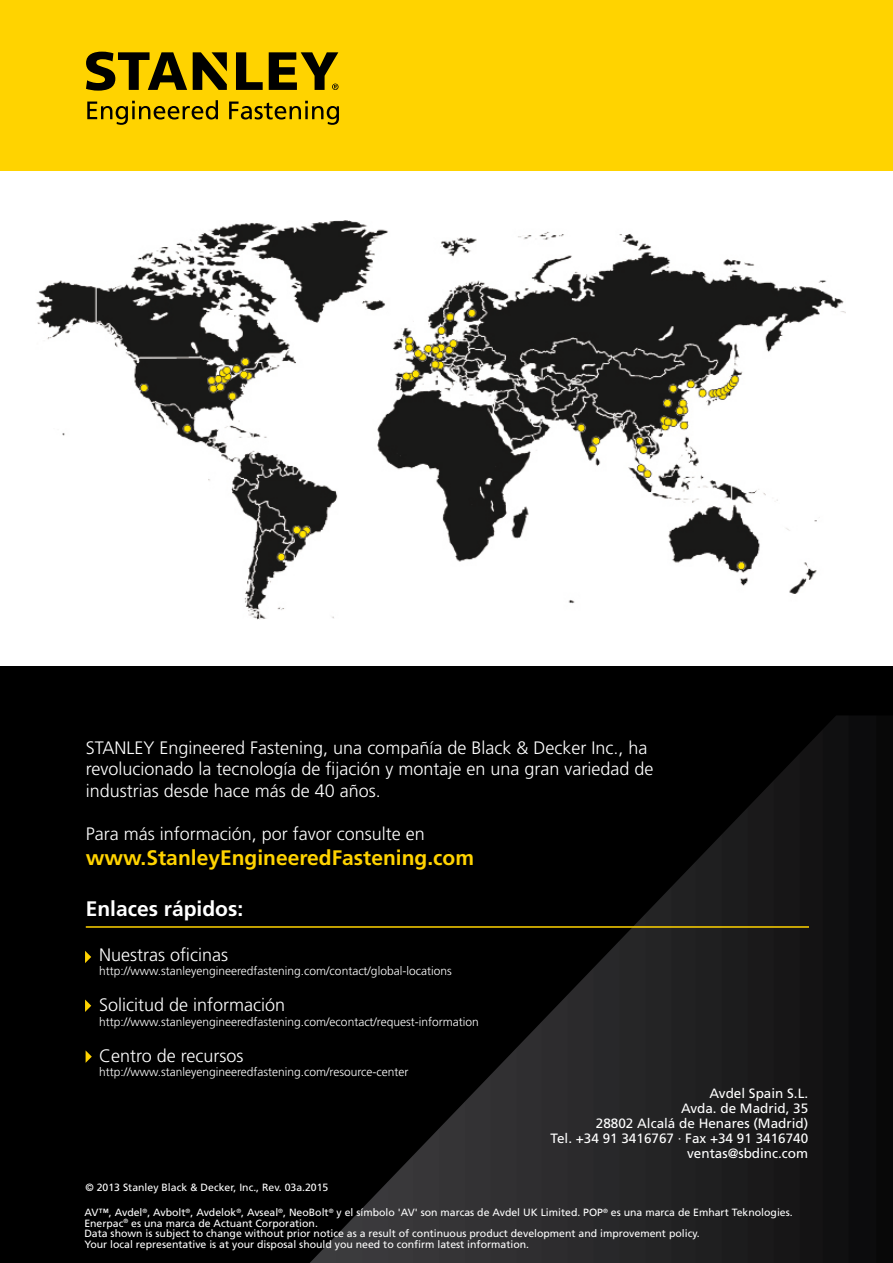
<style>
.page{position:relative;width:893px;height:1263px;background:#fff}
.page>*{position:absolute;margin:0;border:0;box-sizing:border-box;transform-origin:0 0}
.t1{font:700 21px "Frutiger LT";color:#ffd300}
.t2{font:700 21px "Frutiger LT";color:#fff}
.t3{font:300 18px/21.6px "Frutiger LT";color:#fff}
.t4{font:13.5px/15px "Frutiger LT";color:#fff;text-align:right}
.t5{font:300 12px "Frutiger LT";color:#fff}
.t6{font:10.5px/10.5px "Frutiger LT";color:#fff}
</style>
<div class="page">
<div style="left:0;top:667px;width:893px;height:596px;background:#000"></div>
<img style="left:36px;top:220px;width:810px;height:400px">
<div style="left:0;top:0;width:893px;height:170px;background:#ffd300"></div>
<svg style="left:87px;top:100px;width:131px;height:25px"></svg>
<svg style="left:229px;top:101px;width:110px;height:24px"></svg>
<svg style="left:86px;top:52px;width:253px;height:39px"></svg>
<img style="left:310px;top:716px;width:566px;height:547px">
<hr style="left:86px;top:926px;width:723px;height:2px;background:#ffd300">
<svg style="left:86px;top:1051px;width:6px;height:12px"></svg>
<svg style="left:85px;top:951px;width:6px;height:12px"></svg>
<svg style="left:85px;top:999px;width:6px;height:13px"></svg>
<h2 class="t3" style="left:86px;top:737px;width:569px">STANLEY Engineered Fastening, una compañía de Black &amp; Decker Inc., ha revolucionado la tecnología de fijación y montaje en una gran variedad de industrias desde hace más de 40 años.</h2>
<h2 class="t3" style="left:86px;top:823px;width:341px">Para más información, por favor consulte en</h2>
<h1 class="t1" style="left:86px;top:846px;width:390px">www.StanleyEngineeredFastening.com</h1>
<h1 class="t2" style="left:86px;top:896px;width:159px">Enlaces rápidos:</h1>
<h2 class="t3" style="left:99px;top:944px;width:131px">Nuestras oficinas</h2>
<p class="t5" style="left:99px;top:964px;width:354px">http://www.stanleyengineeredfastening.com/contact/global-locations</p>
<h2 class="t3" style="left:99px;top:994px;width:188px">Solicitud de información</h2>
<p class="t5" style="left:99px;top:1015px;width:381px">http://www.stanleyengineeredfastening.com/econtact/request-information</p>
<h2 class="t3" style="left:99px;top:1045px;width:146px">Centro de recursos</h2>
<p class="t5" style="left:99px;top:1065px;width:311px">http://www.stanleyengineeredfastening.com/resource-center</p>
<p class="t4" style="left:551px;top:1086px;width:259px">Avdel Spain S.L.<br>Avda. de Madrid, 35<br>28802 Alcalá de Henares (Madrid)<br>Tel. +34 91 3416767 · Fax +34 91 3416740 ventas@sbdinc.com</p>
<p class="t6" style="left:85px;top:1182px;width:245px">© 2013 Stanley Black &amp; Decker, Inc., Rev. 03a.2015</p>
<p class="t6" style="left:84px;top:1207px;width:710px">AV™, Avdel<sup>®</sup>, Avbolt<sup>®</sup>, Avdelok<sup>®</sup>, Avseal<sup>®</sup>, NeoBolt<sup>®</sup> y el símbolo 'AV' son marcas de Avdel UK Limited. POP<sup>®</sup> es una marca de Emhart Teknologies.<br>Enerpac<sup>®</sup> es una marca de Actuant Corporation.<br>Data shown is subject to change without prior notice as a result of continuous product development and improvement policy.<br>Your local representative is at your disposal should you need to confirm latest information.</p>
</div>
